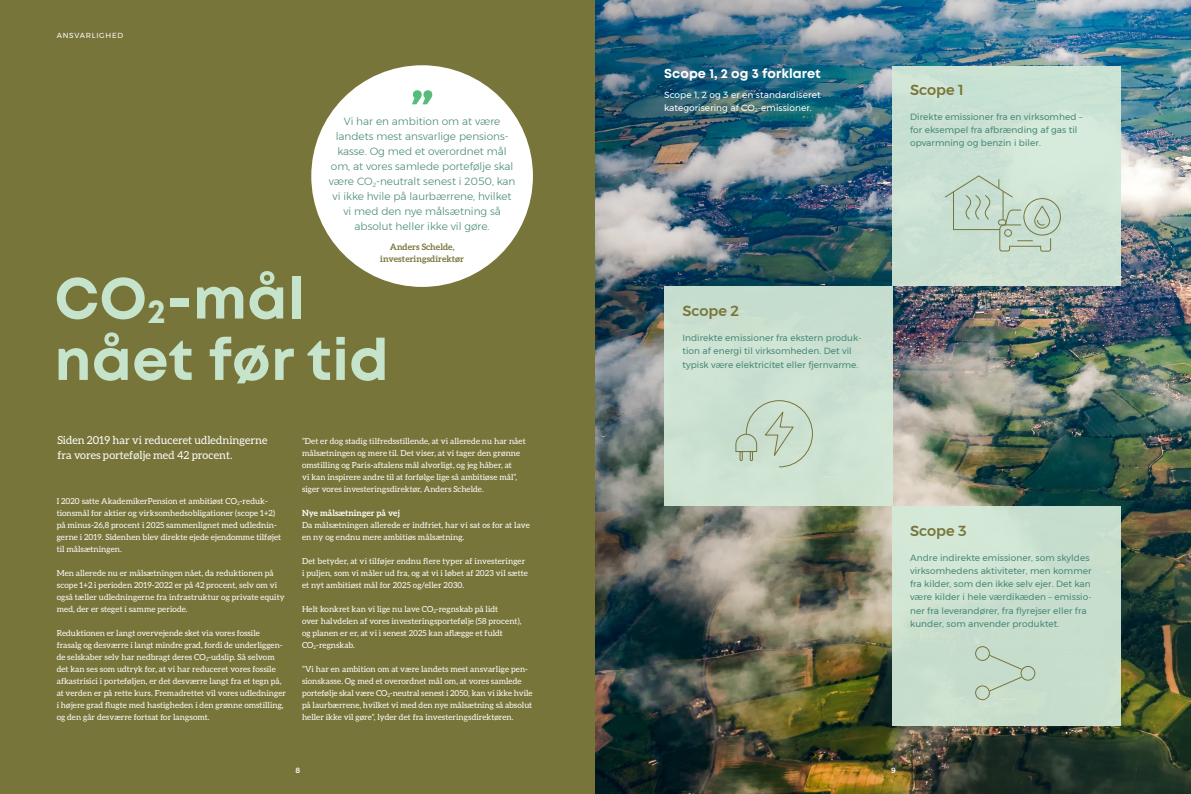
<style>
.page{position:relative;width:1191px;height:794px;background:#fff}
.page>*{position:absolute;margin:0;border:0;box-sizing:border-box;transform-origin:0 0}
.t1{font:700 57.5px "Mont";letter-spacing:.01em;color:#c5e4cb}
.Citat{font:500 14.5px "Montserrat";color:#78753a}
.Brød{font:700 13px "Mont";letter-spacing:.005em;color:#fff}
.Brød-2{font:11px/15px "Aleo";color:#fff}
.Citat-2{font:300 10.5px/15px "Montserrat";color:#488977;text-align:center}
.Brød-3{font:9px/13px "Montserrat";letter-spacing:.005em;color:#488977}
.Brød-4{font:9px/13px "Montserrat";letter-spacing:.005em;color:#fff}
.Brød-5{font:700 8.8px "Aleo";letter-spacing:.005em;color:#78753a}
.Brød-6{font:700 8.5px "Aleo";letter-spacing:.005em;color:#fff}
.Brød-7{font:8.3px/12px "Aleo";letter-spacing:.005em;color:#fff}
.t2{font:500 7.5px "Montserrat";color:#fff}
.Sidehoved{font:7.3px "Montserrat";letter-spacing:.1em;color:#fff}
</style>
<div class="page">
<div style="left:0;top:0;width:595px;height:794px;background:#78753a"></div>
<img style="left:595px;top:285px;width:596px;height:509px">
<img style="left:595px;top:0;width:596px;height:285px">
<div style="left:311px;top:65px;width:222px;height:222px;background:#fff;border-radius:50%"></div>
<svg style="left:412px;top:90px;width:20px;height:14px"></svg>
<div style="left:892px;top:66px;width:228px;height:219px;background:#cbe2d3"></div>
<svg style="left:945px;top:175px;width:116px;height:77px"></svg>
<div style="left:664px;top:286px;width:228px;height:219px;background:#cce1d1"></div>
<svg style="left:735px;top:400px;width:78px;height:68px"></svg>
<div style="left:892px;top:506px;width:228px;height:219px;background:#c8decd"></div>
<div style="left:975px;top:646px;width:15px;height:15px;border:1px solid #78753a;border-radius:50%"></div>
<div style="left:1020px;top:666px;width:15px;height:14px;border:1px solid #78753a;border-radius:50%"></div>
<div style="left:975px;top:685px;width:15px;height:15px;border:1px solid #78753a;border-radius:50%"></div>
<svg style="left:988px;top:654px;width:34px;height:16px"></svg>
<svg style="left:988px;top:676px;width:34px;height:16px"></svg>
<p class="Sidehoved" style="left:57px;top:30px;width:68px">ANSVARLIGHED</p>
<p class="Citat-2" style="left:329px;top:114px;width:188px">Vi har en ambition om at være landets mest ansvarlige pensions-- kasse. Og med et overordnet mål om, at vores samlede portefølje skal være CO<sub>2</sub>-neutralt senest i 2050, kan</p>
<p class="Citat-2" style="left:332px;top:189px;width:180px">vi ikke hvile på laurbærrene, hvilket</p>
<p class="Citat-2" style="left:343px;top:204px;width:159px">vi med den nye målsætning så</p>
<p class="Citat-2" style="left:354px;top:219px;width:136px">absolut heller ikke vil gøre.</p>
<p class="Brød-5" style="left:390px;top:242px;width:66px">Anders Schelde,</p>
<p class="Brød-5" style="left:380px;top:254px;width:85px">investeringsdirektør</p>
<p class="t1" style="left:55px;top:261px;width:251px">CO<sub>2</sub>-mål</p>
<p class="t1" style="left:55px;top:322px;width:336px">nået før tid</p>
<p class="Brød" style="left:664px;top:65px;width:158px">Scope 1, 2 og 3 forklaret</p>
<p class="Brød-4" style="left:664px;top:88px;width:158px">Scope 1, 2 og 3 er en standardiseret kategorisering af CO<sub>2</sub>-emissioner.</p>
<p class="Citat" style="left:910px;top:79px;width:55px">Scope 1</p>
<p class="Brød-3" style="left:910px;top:111px;width:174px">Direkte emissioner fra en virksomhed – for eksempel fra afbrænding af gas til opvarmning og benzin i biler.</p>
<p class="Citat" style="left:682px;top:300px;width:58px">Scope 2</p>
<p class="Brød-3" style="left:682px;top:331px;width:181px">Indirekte emissioner fra ekstern produk&shy;tion af energi til virksomheden. Det vil</p>
<p class="Brød-3" style="left:682px;top:358px;width:177px">typisk være elektricitet eller fjernvarme.</p>
<p class="Brød-2" style="left:57px;top:432px;width:211px">Siden 2019 har vi reduceret udledningerne fra vores portefølje med 42 procent.</p>
<p class="Brød-7" style="left:57px;top:495px;width:226px">I 2020 satte AkademikerPension et ambitiøst CO<sub>2</sub>-reduk&shy;tionsmål for aktier og virksomhedsobligationer (scope 1+2) på minus-26,8 procent i 2025 sammenlignet med udlednin&shy;gerne i 2019. Sidenhen blev direkte ejede ejendomme tilføjet til målsætningen.</p>
<p class="Brød-7" style="left:57px;top:567px;width:229px">Men allerede nu er målsætningen nået, da reduktionen på scope 1+2 i perioden 2019-2022 er på 42 procent, selv om vi også tæller udledningerne fra infrastruktur og private equity med, der er steget i samme periode.</p>
<p class="Brød-7" style="left:57px;top:627px;width:231px">Reduktionen er langt overvejende sket via vores fossile frasalg og desværre i langt mindre grad, fordi de underliggen&shy;de selskaber selv har nedbragt deres CO<sub>2</sub>-udslip. Så selvom det kan ses som udtryk for, at vi har reduceret vores fossile afkastrisici i porteføljen, er det desværre langt fra et tegn på, at verden er på rette kurs. Fremadrettet vil vores udledninger i højere grad flugte med hastigheden i den grønne omstilling, og den går desværre fortsat for langsomt.</p>
<p class="Brød-7" style="left:302px;top:435px;width:225px">”Det er dog stadig tilfredsstillende, at vi allerede nu har nået målsætningen og mere til. Det viser, at vi tager den grønne omstilling og Paris-aftalens mål alvorligt, og jeg håber, at<br>vi kan inspirere andre til at forfølge lige så ambitiøse mål”, siger vores investeringsdirektør, Anders Schelde.</p>
<p class="Brød-6" style="left:302px;top:508px;width:99px">Nye målsætninger på vej</p>
<p class="Brød-7" style="left:302px;top:519px;width:229px">Da målsætningen allerede er indfriet, har vi sat os for at lave en ny og endnu mere ambitiøs målsætning.</p>
<p class="Brød-7" style="left:302px;top:555px;width:227px">Det betyder, at vi tilføjer endnu flere typer af investeringer i puljen, som vi måler ud fra, og at vi i løbet af 2023 vil sætte et nyt ambitiøst mål for 2025 og/eller 2030.</p>
<p class="Brød-7" style="left:302px;top:603px;width:221px">Helt konkret kan vi lige nu lave CO<sub>2</sub>-regnskab på lidt<br>over halvdelen af vores investeringsportefølje (58 procent), og planen er er, at vi i senest 2025 kan aflægge et fuldt CO<sub>2</sub>-regnskab.</p>
<p class="Brød-7" style="left:302px;top:663px;width:232px">”Vi har en ambition om at være landets mest ansvarlige pen&shy;sionskasse. Og med et overordnet mål om, at vores samlede portefølje skal være CO<sub>2</sub>-neutral senest i 2050, kan vi ikke hvile på laurbærrene, hvilket vi med den nye målsætning så absolut heller ikke vil gøre”, lyder det fra investeringsdirektøren.</p>
<p class="Citat" style="left:910px;top:520px;width:58px">Scope 3</p>
<p class="Brød-3" style="left:910px;top:551px;width:183px">Andre indirekte emissioner, som skyldes virksomhedens aktiviteter, men kommer fra kilder, som den ikke selv ejer. Det kan være kilder i hele værdikæden – emissio&shy;ner fra leverandører, fra flyrejser eller fra kunder, som anvender produktet.</p>
<p class="t2" style="left:295px;top:764px;width:6px">8</p>
<p class="t2" style="left:891px;top:764px;width:6px">9</p>
</div>
